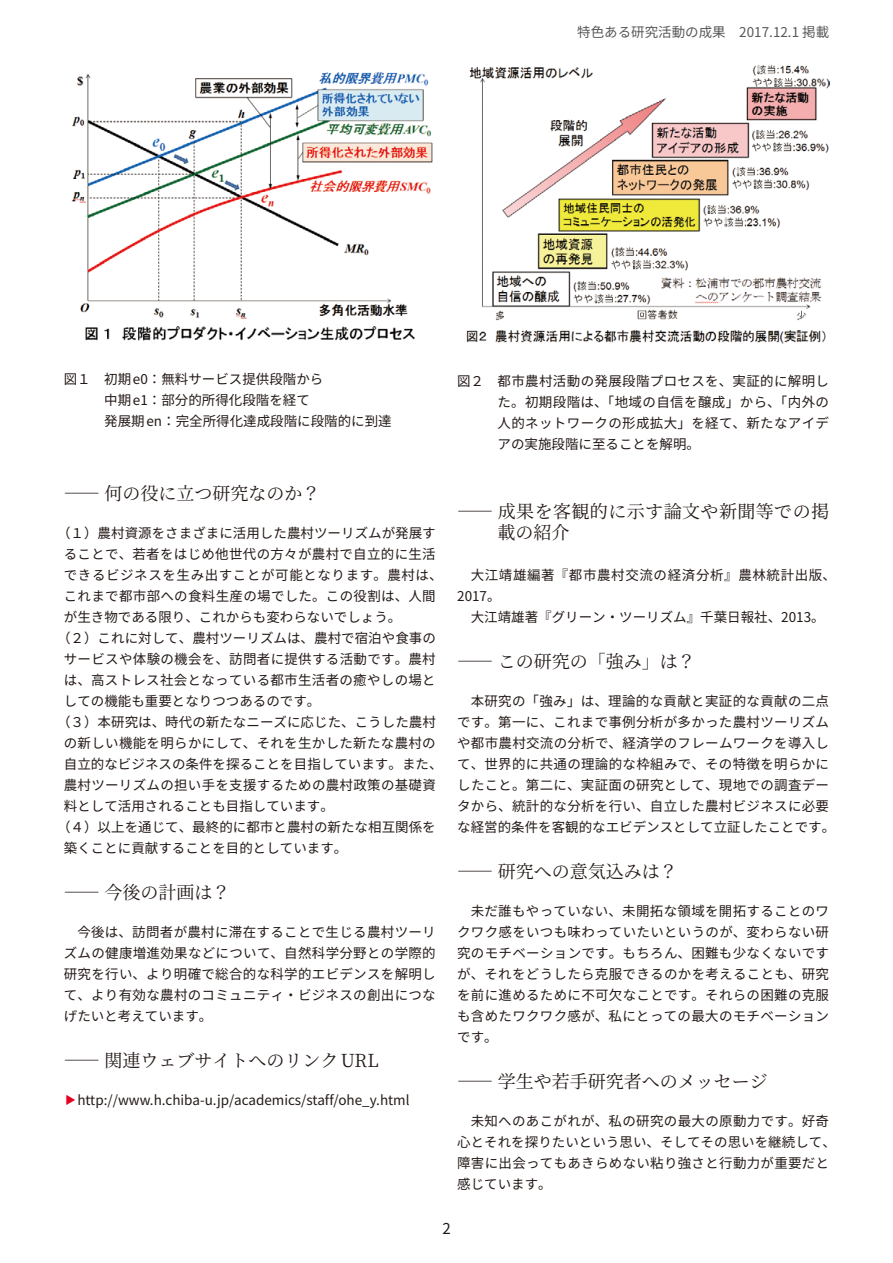
<style>
.page{position:relative;width:893px;height:1263px;background:#fff}
.page>*{position:absolute;margin:0;border:0;box-sizing:border-box;transform-origin:0 0}
.t1{font:18px "Noto Serif JP";color:#231916}
.t2{font:18px/21px "Noto Serif JP";letter-spacing:.025em;color:#231916}
.t3{font:15px "Noto Sans CJ Kjp";color:#231916}
.t4{font:13.5px/21px "Noto Sans CJ Kjp";letter-spacing:.02em;color:#231916;text-align:justify}
.t5{font:13.5px/21px "Noto Sans CJ Kjp";color:#231916}
.t6{font:13.5px/21px "Noto Sans CJ Kjp";letter-spacing:.045em;color:#231916}
.t7{font:13.5px "Noto Sans CJ Kjp";color:#595857}
.s1{font-size:10.8px;color:#e60021}
</style>
<div class="page">
<img style="left:466px;top:64px;width:363px;height:280px">
<img style="left:71px;top:72px;width:362px;height:269px">
<p class="t7" style="left:577px;top:25px;width:253px">特色ある研究活動の成果　2017.12.1 掲載</p>
<p class="t5" style="left:104px;top:369px;width:289px;text-indent:-40px">図１　初期 e0：無料サービス提供段階から<br>中期 e1：部分的所得化段階を経て<br>発展期 en：完全所得化達成段階に段階的に到達</p>
<h1 class="t1" style="left:64px;top:483px;width:258px">―― 何の役に立つ研究なのか？</h1>
<p class="t5" style="left:57px;top:523px;width:380px">（１）農村資源をさまざまに活用した農村ツーリズムが発展す</p>
<p class="t4" style="left:64px;top:544px;width:373px">ることで、若者をはじめ他世代の方々が農村で自立的に生活</p>
<p class="t6" style="left:64px;top:565px;width:380px">できるビジネスを生み出すことが可能となります。農村は、</p>
<p class="t4" style="left:64px;top:586px;width:373px">これまで都市部への食料生産の場でした。この役割は、人間</p>
<p class="t5" style="left:64px;top:607px;width:339px">が生き物である限り、これからも変わらないでしょう。</p>
<p class="t5" style="left:57px;top:628px;width:380px">（２）これに対して、農村ツーリズムは、農村で宿泊や食事の</p>
<p class="t4" style="left:64px;top:649px;width:373px">サービスや体験の機会を、訪問者に提供する活動です。農村</p>
<p class="t4" style="left:64px;top:670px;width:373px">は、高ストレス社会となっている都市生活者の癒やしの場と</p>
<p class="t5" style="left:64px;top:691px;width:258px">しての機能も重要となりつつあるのです。</p>
<p class="t5" style="left:57px;top:712px;width:380px">（３）本研究は、時代の新たなニーズに応じた、こうした農村</p>
<p class="t4" style="left:64px;top:733px;width:373px">の新しい機能を明らかにして、それを生かした新たな農村の</p>
<p class="t5" style="left:64px;top:754px;width:380px">自立的なビジネスの条件を探ることを目指しています。また、</p>
<p class="t4" style="left:64px;top:775px;width:374px">農村ツーリズムの担い手を支援するための農村政策の基礎資</p>
<p class="t5" style="left:64px;top:796px;width:271px">料として活用されることも目指しています。</p>
<p class="t5" style="left:57px;top:817px;width:380px">（４）以上を通じて、最終的に都市と農村の新たな相互関係を</p>
<p class="t5" style="left:64px;top:838px;width:285px">築くことに貢献することを目的としています。</p>
<h1 class="t1" style="left:64px;top:882px;width:168px">―― 今後の計画は？</h1>
<p class="t4" style="left:64px;top:922px;width:373px;text-indent:14px">今後は、訪問者が農村に滞在することで生じる農村ツーリズムの健康増進効果などについて、自然科学分野との学際的研究を行い、より明確で総合的な科学的エビデンスを解明して、より有効な農村のコミュニティ・ビジネスの創出につなげたいと考えています。</p>
<h1 class="t1" style="left:64px;top:1050px;width:317px">―― 関連ウェブサイトへのリンクURL</h1>
<p class="t5" style="left:65px;top:1090px;width:346px"><span class="s1">▶</span>http://www.h.chiba-u.jp/academics/staff/ohe_y.html</p>
<p class="t4" style="left:498px;top:370px;width:333px;text-indent:-40px">図２　都市農村活動の発展段階プロセスを、実証的に解明した。初期段階は、「地域の自信を醸成」から、「内外の人的ネットワークの形成拡大」を経て、新たなアイデアの実施段階に至ることを解明。</p>
<h1 class="t2" style="left:497px;top:502px;width:333px;text-indent:-40px">―― 成果を客観的に示す論文や新聞等での掲載の紹介</h1>
<p class="t6" style="left:457px;top:565px;width:380px;text-indent:14px">大江靖雄編著『都市農村交流の経済分析』農林統計出版、<br>2017。</p>
<p class="t5" style="left:471px;top:607px;width:355px">大江靖雄著『グリーン・ツーリズム』千葉日報社、2013。</p>
<h1 class="t1" style="left:457px;top:651px;width:240px">―― この研究の「強み」は？</h1>
<p class="t4" style="left:457px;top:691px;width:379px;text-align:center">本研究の「強み」は、理論的な貢献と実証的な貢献の二点<br>です。第一に、これまで事例分析が多かった農村ツーリズムや都市農村交流の分析で、経済学のフレームワークを導入して、世界的に共通の理論的な枠組みで、その特徴を明らかにしたこと。第二に、実証面の研究として、現地での調査データから、統計的な分析を行い、自立した農村ビジネスに必要な経営的条件を客観的なエビデンスとして立証したことです。</p>
<h1 class="t1" style="left:457px;top:861px;width:222px">―― 研究への意気込みは？</h1>
<p class="t4" style="left:457px;top:901px;width:373px;text-indent:14px">未だ誰もやっていない、未開拓な領域を開拓することのワクワク感をいつも味わっていたいというのが、変わらない研究のモチベーションです。もちろん、困難も少なくないですが、それをどうしたら克服できるのかを考えることも、研究を前に進めるために不可欠なことです。それらの困難の克服も含めたワクワク感が、私にとっての最大のモチベーションです。</p>
<h1 class="t1" style="left:457px;top:1071px;width:312px">―― 学生や若手研究者へのメッセージ</h1>
<p class="t4" style="left:457px;top:1111px;width:380px;text-align:left;text-indent:14px">未知へのあこがれが、私の研究の最大の原動力です。好奇心とそれを探りたいという思い、そしてその思いを継続して、障害に出会ってもあきらめない粘り強さと行動力が重要だと感じています。</p>
<p class="t3" style="left:442px;top:1220px;width:10px">2</p>
</div>
